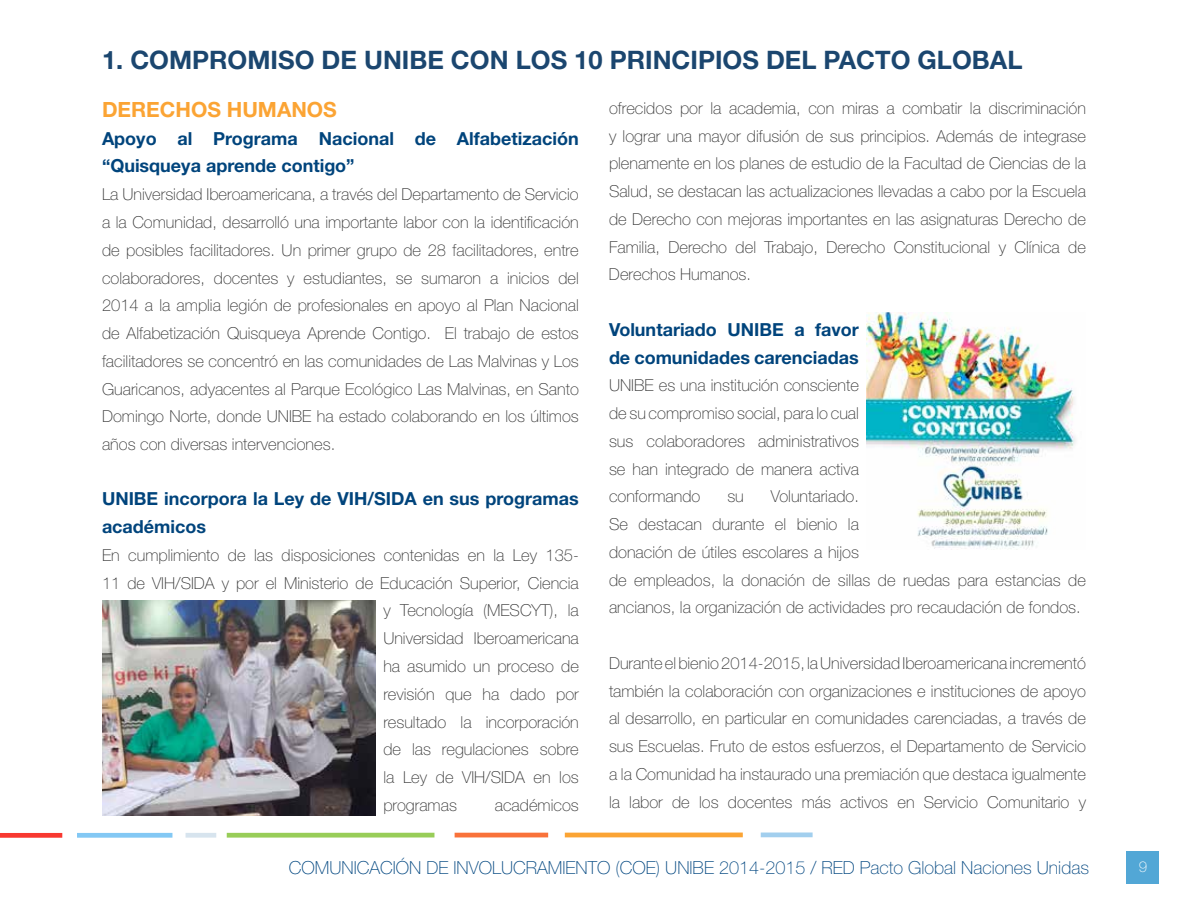
<style>
.page{position:relative;width:1188px;height:918px;background:#fff}
.page>*{position:absolute;margin:0;border:0;box-sizing:border-box;transform-origin:0 0}
.t1{font:700 25.5px "Helvetica Neue LT Std";color:#1b466f}
.t2{font:700 21px "Helvetica Neue LT Std";color:#fba434}
.t3{font:700 18px/27.8px "Helvetica Neue LT Std";color:#00447c}
.t4{font:100 18px "Helvetica Neue LT Std";color:#004680}
.t5{font:100 16.5px/27.8px "Helvetica Neue LT Std";color:#333;text-align:justify}
.t6{font:100 15px "Helvetica Neue LT Std";color:#fff}
</style>
<div class="page">
<hr style="left:565px;top:833px;width:178px;height:4px;background:#fba434">
<hr style="left:761px;top:833px;width:52px;height:4px;background:#a2cfee">
<div style="left:77px;top:833px;width:95px;height:5px;background:#83c8f4"></div>
<hr style="left:455px;top:833px;width:93px;height:4px;background:#f9723a">
<div style="left:0;top:833px;width:62px;height:5px;background:#f83830"></div>
<div style="left:227px;top:833px;width:207px;height:5px;background:#98cd58"></div>
<div style="left:186px;top:833px;width:30px;height:5px;background:#d7e4ee"></div>
<div style="left:1126px;top:851px;width:34px;height:33px;background:#52a7d6"></div>
<img style="left:102px;top:600px;width:274px;height:216px">
<img style="left:866px;top:312px;width:210px;height:237px">
<h1 class="t1" style="left:102px;top:44px;width:922px">1. COMPROMISO DE UNIBE CON LOS 10 PRINCIPIOS DEL PACTO GLOBAL</h1>
<p class="t5" style="left:609px;top:94px;width:479px">ofrecidos por la academia, con miras a combatir la discriminación y lograr una mayor difusión de sus principios. Además de integrase plenamente en los planes de estudio de la Facultad de Ciencias de la Salud, se destacan las actualizaciones llevadas a cabo por la Escuela de Derecho con mejoras importantes en las asignaturas Derecho de Familia, Derecho del Trabajo, Derecho Constitucional y Clínica de Derechos Humanos.</p>
<p class="t2" style="left:102px;top:97px;width:236px">DERECHOS HUMANOS</p>
<p class="t3" style="left:102px;top:124px;width:478px">Apoyo al Programa Nacional de Alfabetización “Quisqueya aprende contigo”</p>
<p class="t5" style="left:102px;top:180px;width:478px">La Universidad Iberoamericana, a través del Departamento de Servicio a la Comunidad, desarrolló una importante labor con la identificación de posibles facilitadores. Un primer grupo de 28 facilitadores, entre colaboradores, docentes y estudiantes, se sumaron a inicios del 2014 a la amplia legión de profesionales en apoyo al Plan Nacional de Alfabetización Quisqueya Aprende Contigo. El trabajo de estos facilitadores se concentró en las comunidades de Las Malvinas y Los Guaricanos, adyacentes al Parque Ecológico Las Malvinas, en Santo Domingo Norte, donde UN IBE ha estado colaborando en los últimos años con diversas intervenciones.</p>
<p class="t3" style="left:609px;top:315px;width:251px">Voluntariado UNIBE a favor de comunidades carenciadas</p>
<p class="t5" style="left:609px;top:372px;width:251px">UN IBE es una institución consciente de su compromiso social, para lo cual sus colaboradores administrativos se han integrado de manera activa conformando</p>
<p class="t5" style="left:609px;top:483px;width:479px;text-align:left;text-indent:162px">Voluntariado.<br>Se destacan durante el bienio la<br>donación de útiles escolares a hijos<br>de empleados, la donación de sillas de ruedas para estancias de ancianos, la organización de actividades pro recaudación de fondos.</p>
<p class="t3" style="left:102px;top:485px;width:478px">UNIBE incorpora la Ley de VIH/SIDA en sus programas académicos</p>
<p class="t5" style="left:102px;top:541px;width:478px">En cumplimiento de las disposiciones contenidas en la Ley 135-</p>
<p class="t5" style="left:102px;top:569px;width:478px">11 de VIH/SIDA y por el Ministerio de Educación Superior, Ciencia</p>
<p class="t5" style="left:383px;top:597px;width:128px">y Tecnología (MESCYT</p>
<p class="t5" style="left:727px;top:483px;width:18px">su</p>
<p class="t5" style="left:383px;top:597px;width:197px;text-indent:166px">), la Universidad Iberoamericana ha asumido un proceso de revisión que ha dado por resultado la incorporación de las regulaciones sobre la Ley de VIH/SIDA en los programas</p>
<p class="t5" style="left:609px;top:649px;width:479px">Durante el bienio 2014-2015, la Universidad Iberoamericana incrementó también la colaboración con organizaciones e instituciones de apoyo al desarrollo, en particular en comunidades carenciadas, a través de sus Escuelas. Fruto de estos esfuerzos, el Departamento de Servicio a la Comunidad ha instaurado una premiación que destaca igualmente la labor de los docentes más activos en Servicio Comunitario y</p>
<p class="t5" style="left:495px;top:791px;width:86px">académicos</p>
<p class="t4" style="left:289px;top:857px;width:802px">COMUNICACIÓN DE INVOLUCRAMIENTO (COE) UNIBE 2014-2015 / RED Pacto Global Naciones Unidas</p>
<p class="t6" style="left:1139px;top:858px;width:10px">9</p>
</div>
